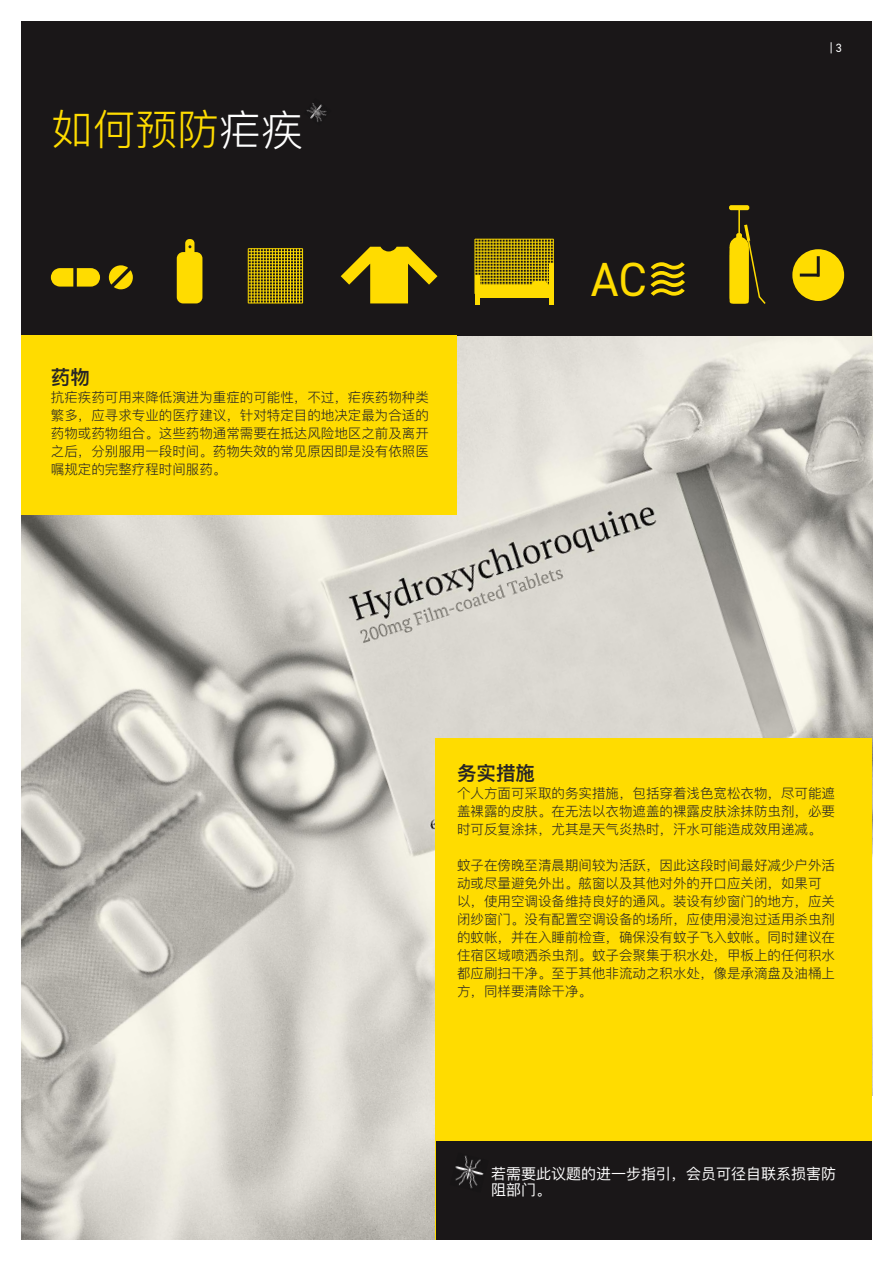
<style>
.page{position:relative;width:893px;height:1263px;background:#fff}
.page>*{position:absolute;margin:0;border:0;box-sizing:border-box;transform-origin:0 0}
.t1{font:48px "DIN2014";color:#ffdc00}
.t2{font:300 42px "Ping Fang SC";color:#ffdc00}
.t3{font:600 19.5px "Ping Fang SC";color:#272526}
.t4{font:15px/16.5px "Ping Fang SC";color:#fff}
.t5{font:300 13.5px/18px "Ping Fang SC";color:#272526;text-align:justify}
.t6{font:12px "DIN2014";color:#fff}
.s1{color:#fff}
</style>
<div class="page">
<img style="left:21px;top:336px;width:851px;height:903px">
<div style="left:21px;top:21px;width:851px;height:315px;background:#1a1718"></div>
<svg style="left:51px;top:268px;width:49px;height:19px"></svg>
<svg style="left:109px;top:265px;width:24px;height:24px"></svg>
<div style="left:177px;top:252px;width:25px;height:51px;background:#ffdc00;border-radius:6px"></div>
<div style="left:185px;top:239px;width:9px;height:19px;background:#ffdc00;border-radius:4px"></div>
<svg style="left:341px;top:247px;width:96px;height:56px"></svg>
<hr style="left:248px;top:248px;width:55px;height:1px;background:#ffdc00">
<hr style="left:248px;top:251px;width:55px;height:1px;background:#ffdc00">
<hr style="left:248px;top:254px;width:55px;height:1px;background:#ffdc00">
<hr style="left:248px;top:257px;width:55px;height:1px;background:#ffdc00">
<hr style="left:248px;top:260px;width:55px;height:1px;background:#ffdc00">
<hr style="left:248px;top:263px;width:55px;height:1px;background:#ffdc00">
<hr style="left:248px;top:267px;width:55px;height:1px;background:#ffdc00">
<hr style="left:248px;top:270px;width:55px;height:1px;background:#ffdc00">
<hr style="left:248px;top:273px;width:55px;height:1px;background:#ffdc00">
<hr style="left:248px;top:276px;width:55px;height:1px;background:#ffdc00">
<hr style="left:248px;top:279px;width:55px;height:1px;background:#ffdc00">
<hr style="left:248px;top:282px;width:55px;height:1px;background:#ffdc00">
<hr style="left:248px;top:285px;width:55px;height:1px;background:#ffdc00">
<hr style="left:248px;top:288px;width:55px;height:1px;background:#ffdc00">
<hr style="left:248px;top:291px;width:55px;height:1px;background:#ffdc00">
<hr style="left:248px;top:294px;width:55px;height:1px;background:#ffdc00">
<hr style="left:248px;top:297px;width:55px;height:1px;background:#ffdc00">
<hr style="left:248px;top:300px;width:55px;height:1px;background:#ffdc00">
<hr style="left:248px;top:303px;width:55px;height:1px;background:#ffdc00">
<hr style="left:302px;top:249px;width:1px;height:54px;background:#ffdc00">
<hr style="left:299px;top:249px;width:1px;height:54px;background:#ffdc00">
<hr style="left:296px;top:249px;width:1px;height:54px;background:#ffdc00">
<hr style="left:293px;top:249px;width:1px;height:54px;background:#ffdc00">
<hr style="left:290px;top:249px;width:1px;height:54px;background:#ffdc00">
<hr style="left:287px;top:249px;width:1px;height:54px;background:#ffdc00">
<hr style="left:284px;top:249px;width:1px;height:54px;background:#ffdc00">
<hr style="left:281px;top:249px;width:1px;height:54px;background:#ffdc00">
<hr style="left:278px;top:249px;width:1px;height:54px;background:#ffdc00">
<hr style="left:275px;top:249px;width:1px;height:54px;background:#ffdc00">
<hr style="left:272px;top:249px;width:1px;height:54px;background:#ffdc00">
<hr style="left:269px;top:249px;width:1px;height:54px;background:#ffdc00">
<hr style="left:266px;top:249px;width:1px;height:54px;background:#ffdc00">
<hr style="left:263px;top:249px;width:1px;height:54px;background:#ffdc00">
<hr style="left:260px;top:249px;width:1px;height:54px;background:#ffdc00">
<hr style="left:257px;top:249px;width:1px;height:54px;background:#ffdc00">
<hr style="left:254px;top:249px;width:1px;height:54px;background:#ffdc00">
<hr style="left:251px;top:249px;width:1px;height:54px;background:#ffdc00">
<hr style="left:248px;top:249px;width:1px;height:54px;background:#ffdc00">
<hr style="left:475px;top:239px;width:78px;height:1px;background:#ffdc00">
<hr style="left:475px;top:242px;width:78px;height:1px;background:#ffdc00">
<hr style="left:475px;top:245px;width:78px;height:1px;background:#ffdc00">
<hr style="left:475px;top:248px;width:78px;height:1px;background:#ffdc00">
<hr style="left:475px;top:251px;width:78px;height:1px;background:#ffdc00">
<hr style="left:475px;top:254px;width:78px;height:1px;background:#ffdc00">
<hr style="left:475px;top:257px;width:78px;height:1px;background:#ffdc00">
<hr style="left:475px;top:260px;width:78px;height:1px;background:#ffdc00">
<hr style="left:475px;top:263px;width:78px;height:1px;background:#ffdc00">
<hr style="left:475px;top:266px;width:78px;height:1px;background:#ffdc00">
<hr style="left:475px;top:269px;width:78px;height:1px;background:#ffdc00">
<hr style="left:475px;top:272px;width:78px;height:1px;background:#ffdc00">
<hr style="left:475px;top:275px;width:78px;height:1px;background:#ffdc00">
<hr style="left:475px;top:278px;width:78px;height:1px;background:#ffdc00">
<hr style="left:475px;top:281px;width:78px;height:1px;background:#ffdc00">
<hr style="left:475px;top:284px;width:78px;height:1px;background:#ffdc00">
<hr style="left:529px;top:239px;width:1px;height:55px;background:#ffdc00">
<hr style="left:526px;top:239px;width:1px;height:55px;background:#ffdc00">
<hr style="left:532px;top:239px;width:1px;height:55px;background:#ffdc00">
<hr style="left:535px;top:239px;width:1px;height:55px;background:#ffdc00">
<hr style="left:538px;top:239px;width:1px;height:55px;background:#ffdc00">
<hr style="left:541px;top:239px;width:1px;height:55px;background:#ffdc00">
<hr style="left:544px;top:239px;width:1px;height:55px;background:#ffdc00">
<hr style="left:547px;top:239px;width:1px;height:55px;background:#ffdc00">
<hr style="left:550px;top:239px;width:1px;height:55px;background:#ffdc00">
<hr style="left:553px;top:239px;width:1px;height:55px;background:#ffdc00">
<hr style="left:523px;top:239px;width:1px;height:55px;background:#ffdc00">
<hr style="left:520px;top:239px;width:1px;height:55px;background:#ffdc00">
<hr style="left:517px;top:239px;width:1px;height:55px;background:#ffdc00">
<hr style="left:514px;top:239px;width:1px;height:55px;background:#ffdc00">
<hr style="left:511px;top:239px;width:1px;height:55px;background:#ffdc00">
<hr style="left:508px;top:239px;width:1px;height:55px;background:#ffdc00">
<hr style="left:505px;top:239px;width:1px;height:55px;background:#ffdc00">
<hr style="left:502px;top:239px;width:1px;height:55px;background:#ffdc00">
<hr style="left:499px;top:239px;width:1px;height:55px;background:#ffdc00">
<hr style="left:496px;top:239px;width:1px;height:55px;background:#ffdc00">
<hr style="left:493px;top:239px;width:1px;height:55px;background:#ffdc00">
<hr style="left:490px;top:239px;width:1px;height:55px;background:#ffdc00">
<hr style="left:487px;top:239px;width:1px;height:55px;background:#ffdc00">
<hr style="left:484px;top:239px;width:1px;height:55px;background:#ffdc00">
<hr style="left:481px;top:239px;width:1px;height:55px;background:#ffdc00">
<hr style="left:478px;top:239px;width:1px;height:55px;background:#ffdc00">
<hr style="left:475px;top:239px;width:1px;height:55px;background:#ffdc00">
<hr style="left:738px;top:208px;width:2px;height:33px;background:#ffdc00">
<div style="left:729px;top:205px;width:20px;height:5px;background:#ffdc00;border-radius:2px"></div>
<div style="left:792px;top:249px;width:52px;height:52px;background:#ffdc00;border-radius:50%"></div>
<hr style="left:817px;top:256px;width:3px;height:21px;background:#1a1718">
<hr style="left:800px;top:274px;width:19px;height:3px;background:#1a1718">
<svg style="left:650px;top:262px;width:35px;height:34px"></svg>
<div style="left:476px;top:286px;width:76px;height:12px;background:#ffdc00"></div>
<hr style="left:475px;top:275px;width:4px;height:30px;background:#ffdc00">
<hr style="left:549px;top:263px;width:4px;height:42px;background:#ffdc00">
<div style="left:532px;top:281px;width:15px;height:7px;background:#ffdc00;border-radius:3px"></div>
<div style="left:436px;top:738px;width:436px;height:502px;background:#ffdc00"></div>
<div style="left:436px;top:1141px;width:436px;height:99px;background:#1a1718"></div>
<svg style="left:730px;top:221px;width:36px;height:83px"></svg>
<img style="left:306px;top:103px;width:21px;height:19px">
<div style="left:21px;top:336px;width:436px;height:179px;background:#ffdc00"></div>
<img style="left:455px;top:1155px;width:29px;height:34px">
<p class="t2" style="left:51px;top:113px;width:254px">如何预防<span class="s1">疟疾</span></p>
<p class="t3" style="left:51px;top:369px;width:40px">药物</p>
<p class="t5" style="left:51px;top:389px;width:379px">抗疟疾药可用来降低演进为重症的可能性，不过，疟疾药物种类繁多，应寻求专业的医疗建议，针对特定目的地决定最为合适的药物或药物组合。这些药物通常需要在抵达风险地区之前及离开之后，分别服用一段时间。药物失效的常见原因即是没有依照医嘱规定的完整疗程时间服药。</p>
<p class="t1" style="left:591px;top:251px;width:57px">AC</p>
<p class="t6" style="left:830px;top:41px;width:14px">| 3</p>
<p class="t3" style="left:457px;top:765px;width:79px">务实措施</p>
<p class="t5" style="left:457px;top:785px;width:380px">个人方面可采取的务实措施，包括穿着浅色宽松衣物，尽可能遮盖裸露的皮肤。在无法以衣物遮盖的裸露皮肤涂抹防虫剂，必要时可反复涂抹，尤其是天气炎热时，汗水可能造成效用递减。</p>
<p class="t5" style="left:457px;top:857px;width:380px;text-align:left">蚊子在傍晚至清晨期间较为活跃，因此这段时间最好减少户外活动或尽量避免外出。舷窗以及其他对外的开口应关闭，如果可以，使用空调设备维持良好的通风。装设有纱窗门的地方，应关闭纱窗门。没有配置空调设备的场所，应使用浸泡过适用杀虫剂的蚊帐，并在入睡前检查，确保没有蚊子飞入蚊帐。同时建议在住宿区域喷洒杀虫剂。蚊子会聚集于积水处，甲板上的任何积水都应刷扫干净。至于其他非流动之积水处，像是承滴盘及油桶上方，同样要清除干净。</p>
<p class="t4" style="left:491px;top:1167px;width:346px">若需要此议题的进一步指引，会员可径自联系损害防阻部门。</p>
</div>
